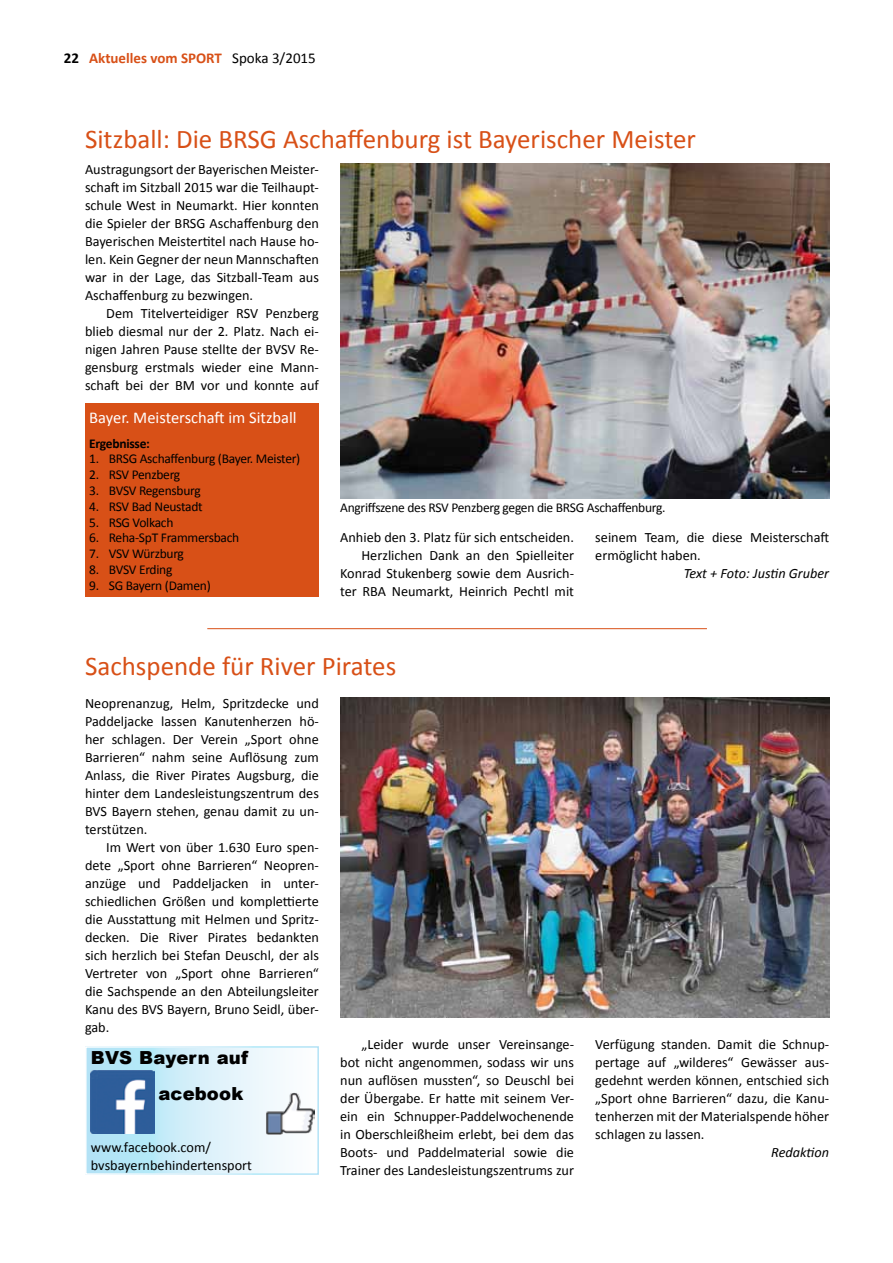
<style>
.page{position:relative;width:893px;height:1263px;background:#fff}
.page>*{position:absolute;margin:0;border:0;box-sizing:border-box;transform-origin:0 0}
.t1{font:27px "Calibri";color:#d85017}
.t2{font:900 18px/36.2px "Arial";letter-spacing:.01em;color:#000;text-align:right}
.t3{font:16.5px "Calibri";color:#fff}
.t4{font:700 15px "Calibri";color:#d85017}
.t5{font:14.25px/18px "Calibri";color:#000;text-align:justify}
.t6{font:italic 14.25px "Calibri";color:#000}
.t7{font:13.5px "Calibri";letter-spacing:-.02em;color:#000}
.t8{font:700 13.5px "Calibri";letter-spacing:-.02em;color:#000}
.s1{color:#000}
.s2{font-weight:400;color:#000}
</style>
<div class="page">
<div style="left:85px;top:403px;width:234px;height:194px;background:#d85017"></div>
<img style="left:340px;top:164px;width:489px;height:335px">
<img style="left:340px;top:697px;width:489px;height:320px">
<div style="left:86px;top:1047px;width:232px;height:127px;background:linear-gradient(to right,#a6dff4,#fff)"></div>
<div style="left:85px;top:1046px;width:234px;height:129px;border:2px solid #fff"></div>
<img style="left:91px;top:1070px;width:64px;height:64px">
<img style="left:266px;top:1092px;width:48px;height:43px">
<hr style="left:207px;top:628px;width:500px;height:1px;background:#d85017">
<p class="t4" style="left:64px;top:49px;width:254px"><span class="s1">22</span> Aktuelles vom SPORT <span class="s2">Spoka 3/2015</span></p>
<h1 class="t1" style="left:85px;top:122px;width:612px">Sitzball: Die BRSG Aschaffenburg ist Bayerischer Meister</h1>
<p class="t5" style="left:85px;top:161px;width:235px">Austragungsort der Bayerischen Meister&shy;schaft im Sitzball 2015 war die Teilhaupt&shy;schule West in Neumarkt. Hier konnten die Spieler der BRSG Aschaffenburg den Bayerischen Meistertitel nach Hause ho&shy;len. Kein Gegner der neun Mannschaften war in der Lage, das Sitzball-Team aus Aschaffenburg zu bezwingen.</p>
<p class="t5" style="left:85px;top:305px;width:235px;text-indent:21px">Dem Titelverteidiger RSV Penzberg blieb diesmal nur der 2. Platz. Nach ei&shy;nigen Jahren Pause stellte der BVSV Re&shy;gensburg erstmals wieder eine Mann&shy;schaft bei der BM vor und konnte auf</p>
<p class="t3" style="left:89px;top:407px;width:209px">Bayer. Meisterschaft im Sitzball</p>
<p class="t8" style="left:89px;top:435px;width:62px">Ergebnisse:</p>
<p class="t7" style="left:89px;top:450px;width:213px">1. BRSG Aschaffenburg (Bayer. Meister)</p>
<p class="t7" style="left:89px;top:466px;width:93px">2. RSV Penzberg</p>
<p class="t7" style="left:89px;top:482px;width:113px">3. BVSV Regensburg</p>
<p class="t7" style="left:89px;top:498px;width:115px">4. RSV Bad Neustadt</p>
<p class="t7" style="left:89px;top:513px;width:86px">5. RSG Volkach</p>
<p class="t7" style="left:89px;top:529px;width:151px">6. Reha-SpT Frammersbach</p>
<p class="t7" style="left:89px;top:545px;width:96px">7. VSV Würzburg</p>
<p class="t7" style="left:89px;top:561px;width:85px">8. BVSV Erding</p>
<p class="t7" style="left:89px;top:576px;width:123px">9. SG Bayern (Damen)</p>
<p class="t7" style="left:340px;top:499px;width:327px">Angriffszene des RSV Penzberg gegen die BRSG Aschaffenburg.</p>
<p class="t5" style="left:340px;top:529px;width:235px;text-align:right">Anhieb den 3. Platz für sich entscheiden.<br>Herzlichen Dank an den Spielleiter Konrad Stukenberg sowie dem Ausrich&shy;ter RBA Neumarkt, Heinrich Pechtl mit</p>
<p class="t5" style="left:595px;top:529px;width:235px">seinem Team, die diese Meisterschaft ermöglicht haben.</p>
<p class="t6" style="left:684px;top:563px;width:147px">Text + Foto: Justin Gruber</p>
<h1 class="t1" style="left:85px;top:649px;width:313px">Sachspende für River Pirates</h1>
<p class="t5" style="left:85px;top:694px;width:235px">Neoprenanzug, Helm, Spritzdecke und Paddeljacke lassen Kanutenherzen hö&shy;her schlagen. Der Verein „Sport ohne Barrieren“ nahm seine Auflösung zum Anlass, die River Pirates Augsburg, die hinter dem Landesleistungszentrum des BVS Bayern stehen, genau damit zu un&shy;terstützen.</p>
<p class="t5" style="left:85px;top:838px;width:235px;text-indent:21px">Im Wert von über 1.630 Euro spen&shy;dete „Sport ohne Barrieren“ Neopren&shy;anzüge und Paddeljacken in unter&shy;schiedlichen Größen und komplettierte die Ausstattung mit Helmen und Spritz&shy;decken. Die River Pirates bedankten sich herzlich bei Stefan Deuschl, der als Vertreter von „Sport ohne Barrieren“ die Sachspende an den Abteilungsleiter Kanu des BVS Bayern, Bruno Seidl, über&shy;gab.</p>
<p class="t2" style="left:91px;top:1039px;width:159px">BVS Bayern auf acebook</p>
<p class="t5" style="left:91px;top:1138px;width:163px">www.facebook.com/ bvsbayernbehindertensport</p>
<p class="t5" style="left:340px;top:1036px;width:235px;text-indent:21px">„Leider wurde unser Vereinsange&shy;bot nicht angenommen, sodass wir uns nun auflösen mussten“, so Deuschl bei der Übergabe. Er hatte mit seinem Ver&shy;ein ein Schnupper-Paddelwochenende in Oberschleißheim erlebt, bei dem das Boots- und Paddelmaterial sowie die Trainer des Landesleistungszentrums zur</p>
<p class="t5" style="left:595px;top:1036px;width:235px">Verfügung standen. Damit die Schnup&shy;pertage auf „wilderes“ Gewässer aus&shy;gedehnt werden können, entschied sich „Sport ohne Barrieren“ dazu, die Kanu&shy;tenherzen mit der Materialspende höher schlagen zu lassen.</p>
<p class="t6" style="left:771px;top:1142px;width:59px">Redaktion</p>
</div>
